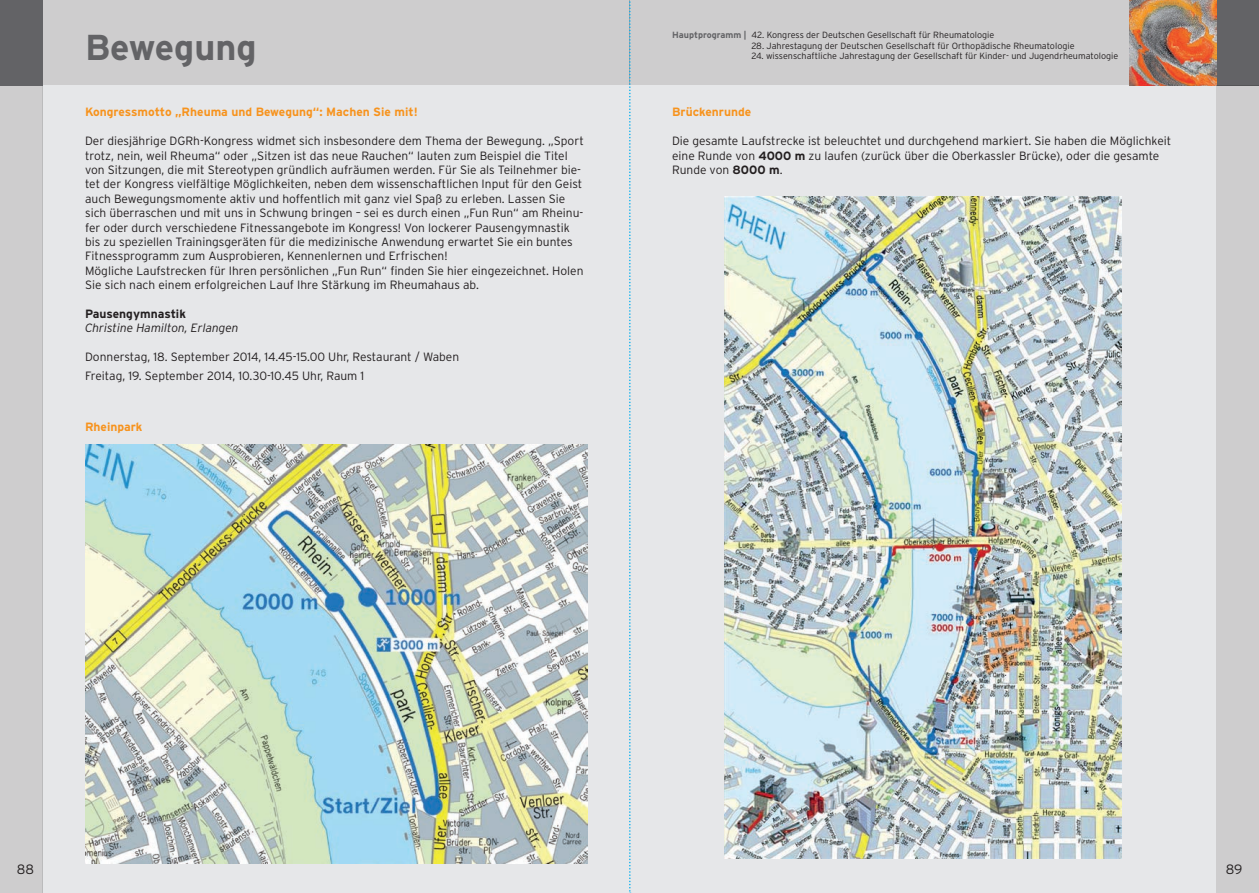
<style>
.page{position:relative;width:1259px;height:893px;background:#fff}
.page>*{position:absolute;margin:0;border:0;box-sizing:border-box;transform-origin:0 0}
.t1{font:700 36px "Interstate";color:#636366}
.t2{font:300 13.5px "Interstate";color:#231f20}
.t3{font:300 12px/14.4px "Interstate";color:#231f20}
.t4{font:700 12px "Interstate";color:#f7931d}
.t5{font:italic 300 12px "Interstate";color:#231f20}
.t6{font:700 12px "Interstate";color:#231f20}
.t7{font:300 9px "Interstate";color:#231f20}
.s1{font-weight:700;color:#636366}
.s2{font-weight:700}
</style>
<div class="page">
<div style="left:629px;top:0;width:630px;height:85px;background:#cecdce"></div>
<div style="left:629px;top:85px;width:587px;height:808px;background:#e6e7e9"></div>
<div style="left:42px;top:85px;width:587px;height:808px;background:#e6e7e9"></div>
<div style="left:0;top:0;width:43px;height:893px;background:#cecdce"></div>
<div style="left:1216px;top:0;width:43px;height:85px;background:#636366"></div>
<div style="left:43px;top:0;width:587px;height:85px;background:#cecdce"></div>
<div style="left:0;top:0;width:43px;height:85px;background:#636366"></div>
<img style="left:1129px;top:0;width:87px;height:85px">
<div style="left:1216px;top:85px;width:43px;height:808px;background:#cecdce"></div>
<svg style="left:629px;top:0;width:2px;height:893px"></svg>
<img style="left:724px;top:196px;width:397px;height:662px">
<img style="left:85px;top:445px;width:502px;height:418px">
<h1 class="t1" style="left:85px;top:27px;width:173px">Bewegung</h1>
<p class="t7" style="left:672px;top:30px;width:324px"><span class="s1">Hauptprogramm |</span> 42. Kongress der Deutschen Gesellschaft für Rheumatologie</p>
<p class="t7" style="left:751px;top:40px;width:324px">28. Jahrestagung der Deutschen Gesellschaft für Orthopädische Rheumatologie</p>
<p class="t7" style="left:751px;top:51px;width:368px">24. wissenschaftliche Jahrestagung der Gesellschaft für Kinder- und Jugendrheumatologie</p>
<p class="t4" style="left:85px;top:105px;width:334px">Kongressmotto „Rheuma und Bewegung“: Machen Sie mit!</p>
<p class="t3" style="left:85px;top:134px;width:500px">Der diesjährige DGRh-Kongress widmet sich insbesondere dem Thema der Bewegung. „Sport trotz, nein, weil Rheuma“ oder „Sitzen ist das neue Rauchen“ lauten zum Beispiel die Titel von Sitzungen, die mit Stereotypen gründlich aufräumen werden. Für Sie als Teilnehmer bie&shy;tet der Kongress vielfältige Möglichkeiten, neben dem wissenschaftlichen Input für den Geist auch Bewegungsmomente aktiv und hoffentlich mit ganz viel Spaß zu erleben. Lassen Sie sich überraschen und mit uns in Schwung bringen – sei es durch einen „Fun Run“ am Rheinu&shy;fer oder durch verschiedene Fitnessangebote im Kongress! Von lockerer Pausengymnastik bis zu speziellen Trainingsgeräten für die medizinische Anwendung erwartet Sie ein buntes Fitnessprogramm zum Ausprobieren, Kennenlernen und Erfrischen!<br>Mögliche Laufstrecken für Ihren persönlichen „Fun Run“ finden Sie hier eingezeichnet. Holen Sie sich nach einem erfolgreichen Lauf Ihre Stärkung im Rheumahaus ab.</p>
<p class="t6" style="left:85px;top:307px;width:102px">Pausengymnastik</p>
<p class="t5" style="left:85px;top:321px;width:155px">Christine Hamilton, Erlangen</p>
<p class="t3" style="left:85px;top:347px;width:376px;line-height:18.9px">Donnerstag, 18. September 2014, 14.45-15.00 Uhr, Restaurant / Waben<br>Freitag, 19. September 2014, 10.30-10.45 Uhr, Raum 1</p>
<p class="t4" style="left:85px;top:420px;width:59px">Rheinpark</p>
<p class="t4" style="left:672px;top:105px;width:81px">Brückenrunde</p>
<p class="t3" style="left:672px;top:134px;width:501px">Die gesamte Laufstrecke ist beleuchtet und durchgehend markiert. Sie haben die Möglichkeit eine Runde von <span class="s2">4000 m</span> zu laufen (zurück über die Oberkassler Brücke), oder die gesamte<br>Runde von <span class="s2">8000 m</span>.</p>
<p class="t2" style="left:17px;top:862px;width:19px">88</p>
<p class="t2" style="left:1225px;top:862px;width:18px">89</p>
</div>
